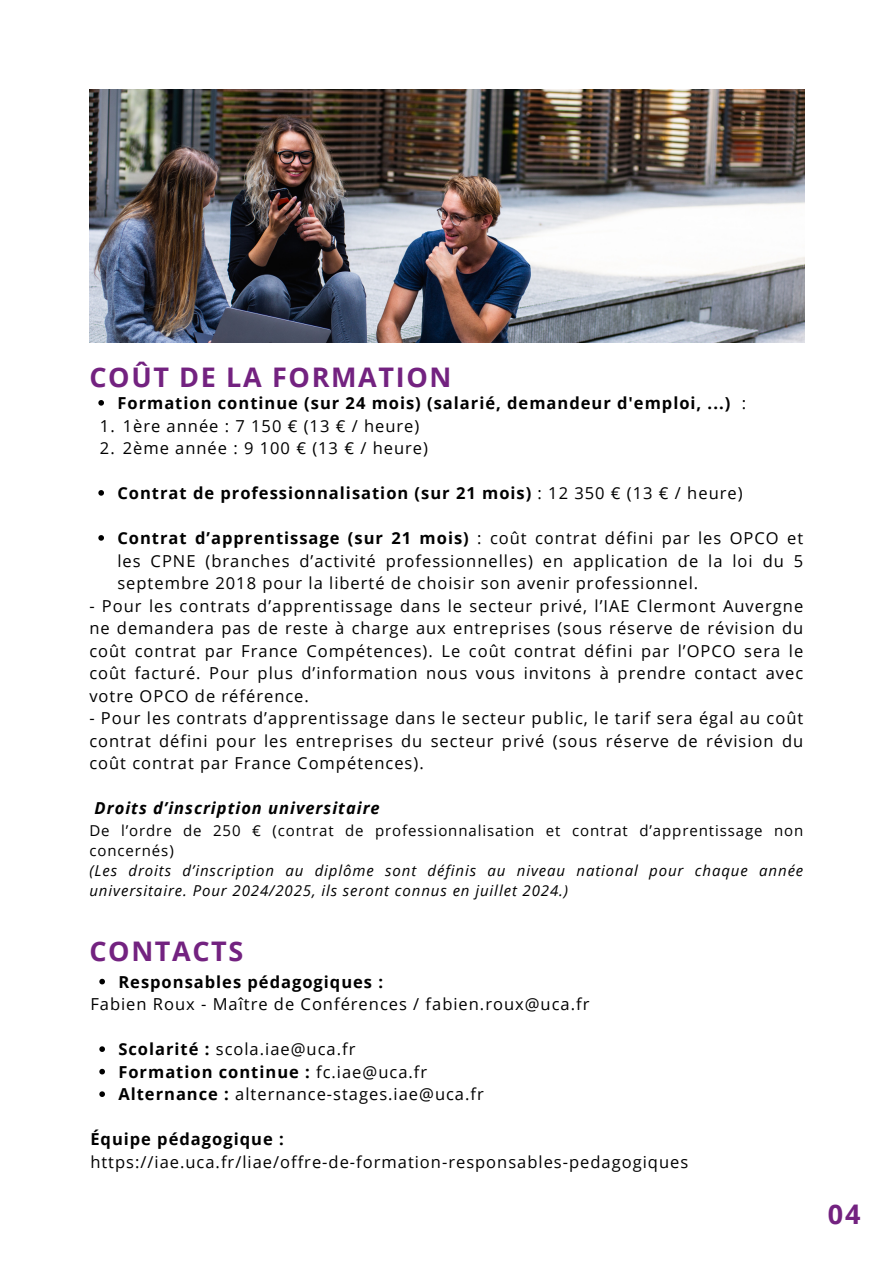
<style>
.page{position:relative;width:894px;height:1264px;background:#fff}
.page>*{position:absolute;margin:0;border:0;box-sizing:border-box;transform-origin:0 0}
.t1{font:700 27px "Open Sans";letter-spacing:.06em;color:#732280}
.t2{font:16.5px/22.5px "Open Sans";letter-spacing:.06em;color:#000;text-align:justify}
.t3{font:700 16.5px "Open Sans";letter-spacing:.06em;color:#000}
.t4{font:italic 700 16.5px "Open Sans";letter-spacing:.06em;color:#000}
.t5{font:italic 15px/20.2px "Open Sans";letter-spacing:.06em;color:#000}
.t6{font:15px/20.2px "Open Sans";letter-spacing:.06em;color:#000}
.s1{font-weight:400}
.s2{font-weight:700}
</style>
<div class="page">
<img style="left:89px;top:89px;width:715px;height:253px">
<svg style="left:98px;top:400px;width:6px;height:5px"></svg>
<svg style="left:98px;top:490px;width:6px;height:5px"></svg>
<svg style="left:98px;top:535px;width:6px;height:5px"></svg>
<svg style="left:99px;top:978px;width:6px;height:6px"></svg>
<svg style="left:99px;top:1046px;width:6px;height:5px"></svg>
<svg style="left:99px;top:1068px;width:6px;height:6px"></svg>
<svg style="left:99px;top:1091px;width:6px;height:5px"></svg>
<h1 class="t1" style="left:89px;top:358px;width:363px">COÛT DE LA FORMATION</h1>
<p class="t3" style="left:117px;top:391px;width:630px">Formation continue (sur 24 mois) (salarié, demandeur d'emploi, ...) <span class="s1">:</span></p>
<p class="t2" style="left:100px;top:414px;width:321px">1. 1ère année : 7 150 € (13 € / heure)</p>
<p class="t2" style="left:100px;top:436px;width:329px">2. 2ème année : 9 100 € (13 € / heure)</p>
<p class="t3" style="left:117px;top:481px;width:626px">Contrat de professionnalisation (sur 21 mois) <span class="s1">: 12 350 € (13 € / heure)</span></p>
<p class="t2" style="left:117px;top:526px;width:687px"><span class="s2">Contrat d’apprentissage (sur 21 mois)</span> : coût contrat défini par les OPCO et les CPNE (branches d’activité professionnelles) en application de la loi du 5 septembre 2018 pour la liberté de choisir son avenir professionnel.</p>
<p class="t2" style="left:89px;top:594px;width:715px">- Pour les contrats d’apprentissage dans le secteur privé, l’IAE Clermont Auvergne ne demandera pas de reste à charge aux entreprises (sous réserve de révision du coût contrat par France Compétences). Le coût contrat défini par l’OPCO sera le coût facturé. Pour plus d’information nous vous invitons à prendre contact avec votre OPCO de référence.</p>
<p class="t2" style="left:89px;top:706px;width:715px">- Pour les contrats d’apprentissage dans le secteur public, le tarif sera égal au coût contrat défini pour les entreprises du secteur privé (sous réserve de révision du coût contrat par France Compétences).</p>
<p class="t4" style="left:95px;top:796px;width:286px">Droits d’inscription universitaire</p>
<p class="t6" style="left:89px;top:819px;width:715px">De l’ordre de 250 € (contrat de professionnalisation et contrat d’apprentissage non concernés)</p>
<p class="t5" style="left:89px;top:860px;width:715px">(Les droits d’inscription au diplôme sont définis au niveau national pour chaque année universitaire. Pour 2024/2025, ils seront connus en juillet 2024.)</p>
<h1 class="t1" style="left:89px;top:932px;width:155px">CONTACTS</h1>
<p class="t3" style="left:118px;top:970px;width:266px">Responsables pédagogiques :</p>
<p class="t2" style="left:90px;top:992px;width:500px">Fabien Roux - Maître de Conférences / fabien.roux@uca.fr</p>
<p class="t2" style="left:118px;top:1037px;width:367px;text-align:left"><span class="s2">Scolarité :</span> scola.iae@uca.fr<br><span class="s2">Formation continue :</span> fc.iae@uca.fr<br><span class="s2">Alternance :</span> alternance-stages.iae@uca.fr</p>
<p class="t3" style="left:90px;top:1127px;width:195px">Équipe pédagogique :</p>
<p class="t2" style="left:90px;top:1150px;width:599px">https://iae.uca.fr/liae/offre-de-formation-responsables-pedagogiques</p>
<h1 class="t1" style="left:827px;top:1194px;width:34px">04</h1>
</div>
